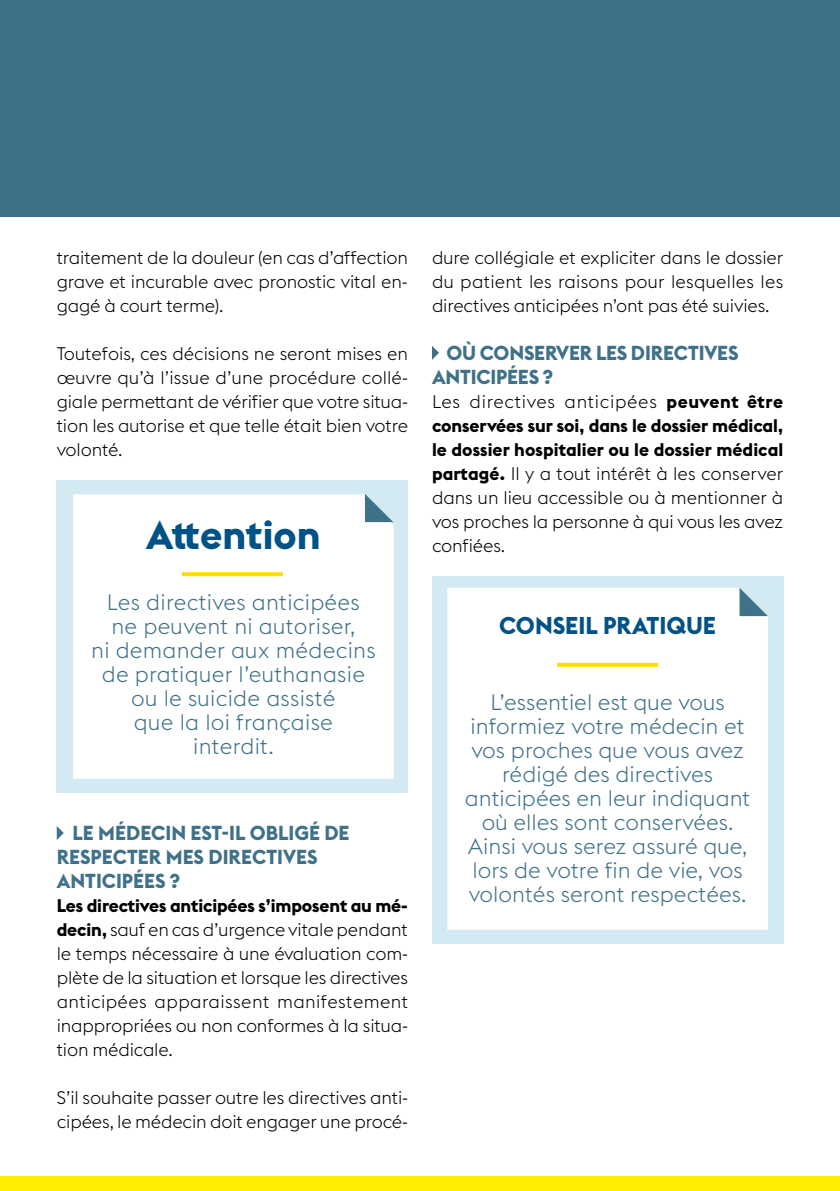
<style>
.page{position:relative;width:840px;height:1191px;background:#fff}
.page>*{position:absolute;margin:0;border:0;box-sizing:border-box;transform-origin:0 0}
.t1{font:700 40px "Euclid Flex";color:#005287}
.t2{font:700 24px "Euclid Flex";color:#005287}
.t3{font:300 22px/24px "Euclid Flex";color:#3f7188;text-align:center}
.t4{font:700 20px/24px "Euclid Flex";color:#3f7188}
.t5{font:300 18px/24px "Euclid Flex";letter-spacing:-.01em;color:#000;text-align:justify}
.s1{font-weight:700}
</style>
<div class="page">
<svg style="left:57px;top:826px;width:7px;height:14px"></svg>
<div style="left:0;top:1176px;width:839px;height:15px;background:#ffed00"></div>
<div style="left:57px;top:480px;width:351px;height:312px;background:#d4eaf3"></div>
<div style="left:73px;top:494px;width:320px;height:284px;background:#fff"></div>
<svg style="left:182px;top:572px;width:101px;height:4px"></svg>
<svg style="left:432px;top:346px;width:7px;height:14px"></svg>
<div style="left:432px;top:576px;width:350px;height:367px;background:#d4eaf3"></div>
<div style="left:447px;top:588px;width:320px;height:341px;background:#fff"></div>
<svg style="left:556px;top:663px;width:101px;height:4px"></svg>
<svg style="left:365px;top:494px;width:28px;height:28px"></svg>
<svg style="left:739px;top:588px;width:28px;height:28px"></svg>
<div style="left:0;top:0;width:839px;height:216px;background:#3f7188"></div>
<svg style="left:839px;top:113px;width:1px;height:40px"></svg>
<p class="t5" style="left:57px;top:246px;width:352px">traitement de la douleur (en cas d’affection grave et incurable avec pronostic vital en&shy;gagé à court terme).</p>
<p class="t5" style="left:57px;top:342px;width:352px">Toutefois, ces décisions ne seront mises en œuvre qu’à l’issue d’une procédure collé&shy;giale permettant de vérifier que votre situa&shy;tion les autorise et que telle était bien votre volonté.</p>
<h1 class="t1" style="left:146px;top:512px;width:176px">Attention</h1>
<p class="t3" style="left:91px;top:591px;width:286px">Les directives anticipées<br>ne peuvent ni autoriser,<br>ni demander aux médecins de pratiquer l’euthanasie ou le suicide assisté<br>que la loi française interdit.</p>
<p class="t4" style="left:57px;top:821px;width:294px;text-indent:16px">LE MÉDECIN EST-IL OBLIGÉ DE<br>RESPECTER MES DIRECTIVES<br>ANTICIPÉES ?</p>
<p class="t5" style="left:57px;top:894px;width:353px"><span class="s1">Les directives anticipées s’imposent au mé&shy;decin,</span> sauf en cas d’urgence vitale pendant le temps nécessaire à une évaluation com&shy;plète de la situation et lorsque les directives anticipées apparaissent manifestement inappropriées ou non conformes à la situa&shy;tion médicale.</p>
<p class="t5" style="left:57px;top:1086px;width:352px">S’il souhaite passer outre les directives anti&shy;cipées, le médecin doit engager une procé-</p>
<p class="t5" style="left:432px;top:246px;width:353px">dure collégiale et expliciter dans le dossier du patient les raisons pour lesquelles les directives anticipées n’ont pas été suivies.</p>
<p class="t4" style="left:432px;top:341px;width:308px;text-indent:14px">OÙ CONSERVER LES DIRECTIVES<br>ANTICIPÉES ?</p>
<p class="t5" style="left:432px;top:390px;width:353px">Les directives anticipées <span class="s1">peuvent être conservées sur soi, dans le dossier médical, le dossier hospitalier ou le dossier médical partagé.</span> Il y a tout intérêt à les conserver dans un lieu accessible ou à mentionner à vos proches la personne à qui vous les avez confiées.</p>
<h2 class="t2" style="left:499px;top:611px;width:218px">CONSEIL PRATIQUE</h2>
<p class="t3" style="left:464px;top:690px;width:287px">L’essentiel est que vous informiez votre médecin et vos proches que vous avez rédigé des directives anticipées en leur indiquant où elles sont conservées.<br>Ainsi vous serez assuré que, lors de votre fin de vie, vos volontés seront respectées.</p>
</div>
